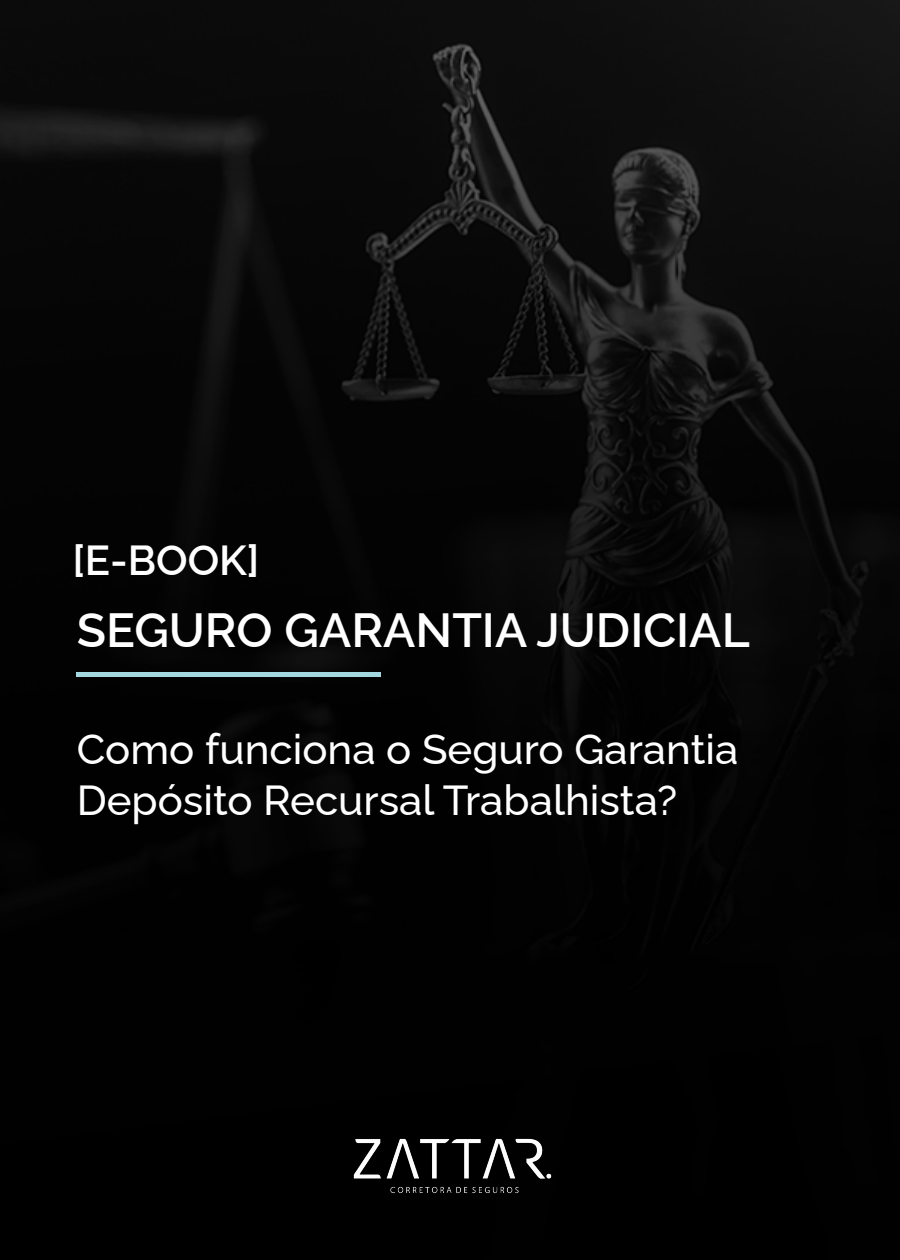
<style>
.page{position:relative;width:900px;height:1260px;background:#fff}
.page>*{position:absolute;margin:0;border:0;box-sizing:border-box;transform-origin:0 0}
.t1{font:600 48px "Raleway";color:#fff}
.t2{font:500 42px/51px "Raleway";color:#fff}
.t3{font:600 42px "Raleway";color:#fff}
</style>
<div class="page">
<img style="left:0;top:0;width:900px;height:1260px">
<hr style="left:77px;top:672px;width:304px;height:4px;background:#a4d8e0">
<img style="left:335px;top:1125px;width:235px;height:81px">
<p class="t3" style="left:73px;top:527px;width:188px">[E-BOOK]</p>
<p class="t1" style="left:77px;top:591px;width:675px">SEGURO GARANTIA JUDICIAL</p>
<p class="t2" style="left:77px;top:719px;width:663px">Como funciona o Seguro Garantia<br>Depósito Recursal Trabalhista?</p>
</div>
